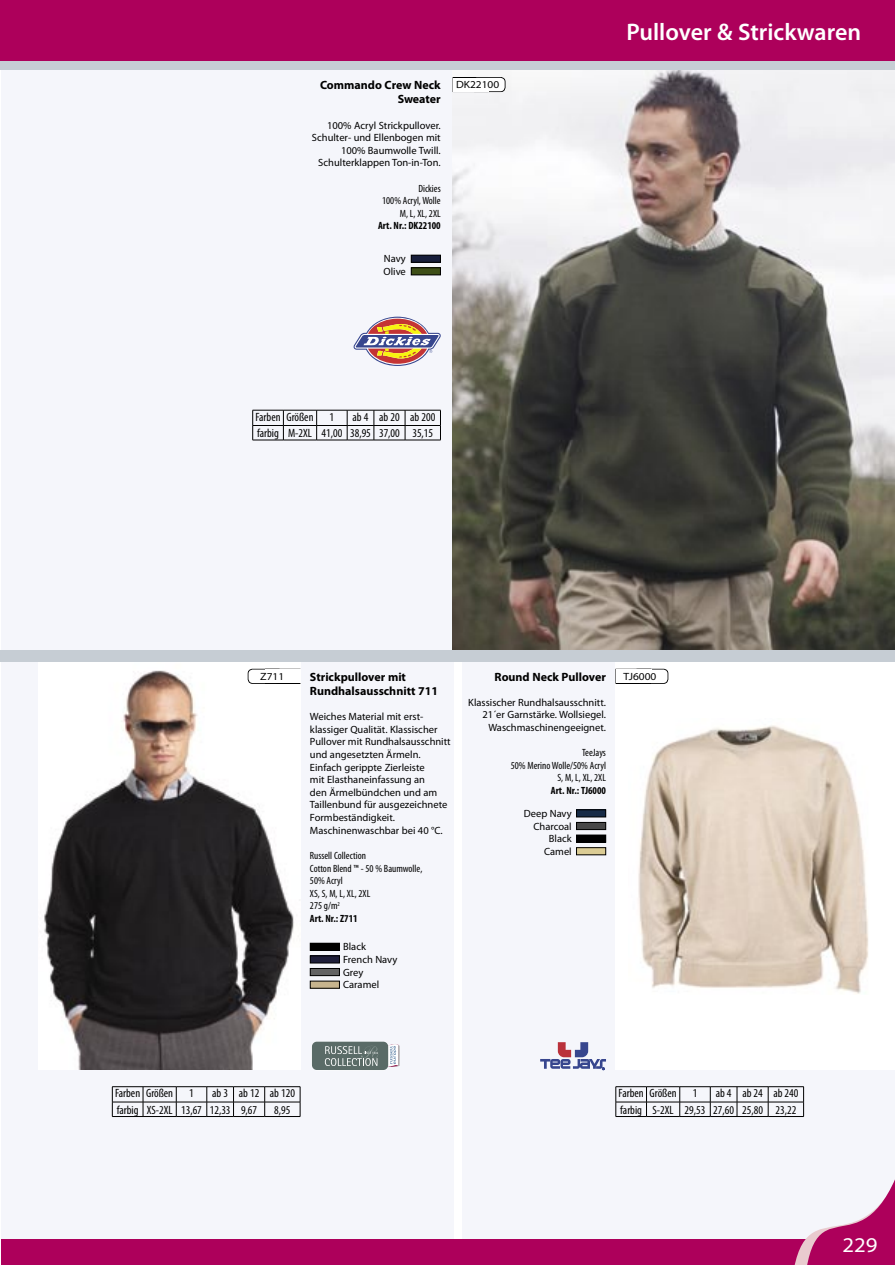
<style>
.page{position:relative;width:895px;height:1265px;background:#fff}
.page>*{position:absolute;margin:0;border:0;box-sizing:border-box;transform-origin:0 0}
.t1{font:600 24px "Myriad Pro";color:#fff}
.t2{font:semi-expanded 21px "Myriad Pro";color:#fff}
.t3{font:condensed 12px/16.2px "Myriad Pro";color:#000;text-align:right}
.t4{font:700 12px/14.4px "Myriad Pro";color:#000;text-align:right}
.t5{font:10.5px/12.6px "Myriad Pro";color:#000;text-align:right}
.t6{font:condensed 10.5px/12.6px "Myriad Pro";color:#000;text-align:right}
.t7{font:700 condensed 10.5px "Myriad Pro";color:#000}
.t8{font:semi-expanded 10.5px "Myriad Pro";color:#000}
.s1{font-weight:700}
</style>
<div class="page">
<div style="left:1px;top:66px;width:453px;height:1199px;background:#f5f6fb"></div>
<div style="left:462px;top:66px;width:433px;height:1199px;background:#f5f6fb"></div>
<img style="left:39px;top:661px;width:261px;height:408px">
<img style="left:453px;top:70px;width:442px;height:580px">
<div style="left:615px;top:661px;width:280px;height:408px;background:#fff"></div>
<img style="left:638px;top:725px;width:231px;height:269px">
<div style="left:453px;top:77px;width:35px;height:15px;border:1px solid #000"></div>
<svg style="left:470px;top:77px;width:35px;height:15px"></svg>
<div style="left:453px;top:78px;width:35px;height:13px;background:#fff"></div>
<svg style="left:247px;top:668px;width:36px;height:16px"></svg>
<div style="left:265px;top:669px;width:35px;height:14px;background:#fff"></div>
<svg style="left:633px;top:668px;width:35px;height:16px"></svg>
<div style="left:615px;top:669px;width:36px;height:14px;background:#fff"></div>
<div style="left:411px;top:255px;width:29px;height:7px;background:#171e3b"></div>
<div style="left:411px;top:255px;width:30px;height:8px;border:1px solid #000"></div>
<svg style="left:353px;top:317px;width:88px;height:49px"></svg>
<div style="left:411px;top:268px;width:29px;height:7px;background:#3e4e16"></div>
<div style="left:411px;top:267px;width:30px;height:8px;border:1px solid #000"></div>
<svg style="left:540px;top:1042px;width:66px;height:27px"></svg>
<div style="left:576px;top:810px;width:29px;height:7px;background:#172b46"></div>
<div style="left:576px;top:809px;width:30px;height:8px;border:1px solid #000"></div>
<div style="left:576px;top:822px;width:29px;height:7px;background:#484848"></div>
<div style="left:576px;top:822px;width:30px;height:8px;border:1px solid #000"></div>
<div style="left:576px;top:835px;width:29px;height:7px;background:#000"></div>
<div style="left:576px;top:834px;width:30px;height:8px;border:1px solid #000"></div>
<div style="left:576px;top:847px;width:29px;height:8px;background:#dbcc94"></div>
<div style="left:576px;top:847px;width:30px;height:8px;border:1px solid #000"></div>
<div style="left:310px;top:943px;width:29px;height:7px;background:#000"></div>
<div style="left:310px;top:956px;width:29px;height:7px;background:#1e1e3a"></div>
<div style="left:310px;top:955px;width:30px;height:8px;border:1px solid #000"></div>
<div style="left:310px;top:968px;width:29px;height:7px;background:#636363"></div>
<div style="left:310px;top:968px;width:30px;height:8px;border:1px solid #000"></div>
<div style="left:310px;top:981px;width:29px;height:7px;background:#c7b48d"></div>
<svg style="left:312px;top:1041px;width:88px;height:29px;background:#7f8b8a"></svg>
<div style="left:1px;top:1239px;width:836px;height:26px;background:#ad005b"></div>
<svg style="left:794px;top:1179px;width:101px;height:86px"></svg>
<div style="left:1px;top:650px;width:894px;height:11px;background:#c6cdd4"></div>
<div style="left:1px;top:0;width:894px;height:69px;background:#ad005b"></div>
<div style="left:1px;top:61px;width:894px;height:9px;background:#c6cdd4"></div>
<svg style="left:283px;top:411px;width:1px;height:29px"></svg>
<svg style="left:316px;top:411px;width:1px;height:29px"></svg>
<svg style="left:405px;top:411px;width:1px;height:29px"></svg>
<hr style="left:252px;top:410px;width:31px;height:1px;background:#000">
<hr style="left:283px;top:410px;width:34px;height:1px;background:#000">
<hr style="left:317px;top:410px;width:30px;height:1px;background:#000">
<hr style="left:374px;top:410px;width:31px;height:1px;background:#000">
<hr style="left:405px;top:410px;width:35px;height:1px;background:#000">
<hr style="left:252px;top:425px;width:31px;height:1px;background:#000">
<svg style="left:252px;top:410px;width:1px;height:30px"></svg>
<hr style="left:283px;top:425px;width:34px;height:1px;background:#000">
<hr style="left:317px;top:425px;width:30px;height:1px;background:#000">
<hr style="left:374px;top:425px;width:31px;height:1px;background:#000">
<hr style="left:405px;top:425px;width:35px;height:1px;background:#000">
<svg style="left:440px;top:410px;width:1px;height:30px"></svg>
<hr style="left:252px;top:440px;width:31px;height:1px;background:#000">
<hr style="left:283px;top:440px;width:34px;height:1px;background:#000">
<hr style="left:317px;top:440px;width:30px;height:1px;background:#000">
<svg style="left:347px;top:410px;width:27px;height:31px"></svg>
<hr style="left:374px;top:440px;width:31px;height:1px;background:#000">
<hr style="left:405px;top:440px;width:35px;height:1px;background:#000">
<svg style="left:143px;top:1087px;width:1px;height:29px"></svg>
<svg style="left:176px;top:1087px;width:1px;height:29px"></svg>
<svg style="left:264px;top:1087px;width:1px;height:29px"></svg>
<hr style="left:112px;top:1086px;width:31px;height:1px;background:#000">
<hr style="left:143px;top:1086px;width:33px;height:1px;background:#000">
<hr style="left:176px;top:1086px;width:31px;height:1px;background:#000">
<hr style="left:233px;top:1086px;width:32px;height:1px;background:#000">
<hr style="left:265px;top:1086px;width:35px;height:1px;background:#000">
<hr style="left:112px;top:1101px;width:31px;height:1px;background:#000">
<svg style="left:112px;top:1086px;width:1px;height:30px"></svg>
<hr style="left:143px;top:1101px;width:33px;height:1px;background:#000">
<hr style="left:176px;top:1101px;width:31px;height:1px;background:#000">
<hr style="left:233px;top:1101px;width:32px;height:1px;background:#000">
<hr style="left:265px;top:1101px;width:35px;height:1px;background:#000">
<svg style="left:300px;top:1086px;width:1px;height:30px"></svg>
<hr style="left:112px;top:1116px;width:31px;height:1px;background:#000">
<hr style="left:143px;top:1116px;width:33px;height:1px;background:#000">
<hr style="left:176px;top:1116px;width:31px;height:1px;background:#000">
<svg style="left:206px;top:1086px;width:28px;height:31px"></svg>
<hr style="left:233px;top:1116px;width:32px;height:1px;background:#000">
<hr style="left:265px;top:1116px;width:35px;height:1px;background:#000">
<svg style="left:646px;top:1087px;width:1px;height:29px"></svg>
<svg style="left:679px;top:1087px;width:1px;height:29px"></svg>
<svg style="left:768px;top:1087px;width:1px;height:29px"></svg>
<hr style="left:615px;top:1086px;width:31px;height:1px;background:#000">
<hr style="left:646px;top:1086px;width:33px;height:1px;background:#000">
<hr style="left:679px;top:1086px;width:31px;height:1px;background:#000">
<hr style="left:737px;top:1086px;width:31px;height:1px;background:#000">
<hr style="left:768px;top:1086px;width:35px;height:1px;background:#000">
<hr style="left:615px;top:1101px;width:31px;height:1px;background:#000">
<svg style="left:615px;top:1086px;width:1px;height:30px"></svg>
<hr style="left:646px;top:1101px;width:33px;height:1px;background:#000">
<hr style="left:679px;top:1101px;width:31px;height:1px;background:#000">
<hr style="left:737px;top:1101px;width:31px;height:1px;background:#000">
<hr style="left:768px;top:1101px;width:35px;height:1px;background:#000">
<svg style="left:803px;top:1086px;width:1px;height:30px"></svg>
<hr style="left:615px;top:1116px;width:31px;height:1px;background:#000">
<hr style="left:646px;top:1116px;width:33px;height:1px;background:#000">
<hr style="left:679px;top:1116px;width:31px;height:1px;background:#000">
<svg style="left:710px;top:1086px;width:27px;height:31px"></svg>
<hr style="left:737px;top:1116px;width:31px;height:1px;background:#000">
<hr style="left:768px;top:1116px;width:35px;height:1px;background:#000">
<p class="t4" style="left:320px;top:78px;width:122px">Commando Crew Neck<br>Sweater</p>
<p class="t5" style="left:312px;top:119px;width:130px">100% Acryl Strickpullover.<br>Schulter- und Ellenbogen mit<br>100% Baumwolle Twill.<br>Schulterklappen Ton-in-Ton.</p>
<p class="t6" style="left:382px;top:182px;width:60px">Dickies<br>100% Acryl, Wolle<br>M, L, XL, 2XL</p>
<p class="t7" style="left:378px;top:220px;width:64px">Art. Nr.: DK22100</p>
<p class="t5" style="left:383px;top:253px;width:24px;text-align:left">Navy<br>Olive</p>
<p class="t8" style="left:456px;top:79px;width:45px">DK22100</p>
<p class="t3" style="left:255px;top:409px;width:59px">Farben Größen</p>
<p class="t3" style="left:329px;top:409px;width:6px">1</p>
<p class="t3" style="left:257px;top:409px;width:180px">ab 4 ab 20 ab 200<br>farbig M-2XL 41,00 38,95 37,00 35,15</p>
<h1 class="t1" style="left:626px;top:19px;width:236px">Pullover &amp; Strickwaren</h1>
<p class="t4" style="left:310px;top:669px;width:130px;text-align:left">Strickpullover mit<br>Rundhalsausschnitt 711</p>
<p class="t5" style="left:310px;top:710px;width:142px;text-align:left">Weiches Material mit erst&shy;klassiger Qualität. Klassischer<br>Pullover mit Rundhalsausschnitt und angesetzten Ärmeln.<br>Einfach gerippte Zierleiste<br>mit Elasthaneinfassung an<br>den Ärmelbündchen und am<br>Taillenbund für ausgezeichnete<br>Formbeständigkeit.<br>Maschinenwaschbar bei 40 °C.</p>
<p class="t6" style="left:310px;top:849px;width:114px;text-align:left">Russell Collection<br>Cotton Blend ™ - 50 % Baumwolle,<br>50% Acryl<br>XS, S, M, L, XL, 2XL<br>275 g/m<sup>2<br></sup><span class="s1">Art. Nr.: Z711</span></p>
<p class="t5" style="left:343px;top:940px;width:56px;text-align:left">Black<br>French Navy<br>Grey<br>Caramel</p>
<p class="t4" style="left:494px;top:669px;width:113px">Round Neck Pullover</p>
<p class="t5" style="left:468px;top:696px;width:139px">Klassischer Rundhalsausschnitt.<br>21´er Garnstärke. Wollsiegel.<br>Waschmaschinengeeignet.</p>
<p class="t6" style="left:511px;top:746px;width:97px">TeeJays<br>50% Merino Wolle/50% Acryl<br>S, M, L, XL, 2XL</p>
<p class="t7" style="left:551px;top:785px;width:57px">Art. Nr.: TJ6000</p>
<p class="t8" style="left:260px;top:670px;width:26px">Z711</p>
<p class="t8" style="left:623px;top:670px;width:34px">TJ6000</p>
<p class="t5" style="left:524px;top:807px;width:49px">Deep Navy<br>Charcoal<br>Black<br>Camel</p>
<p class="t3" style="left:115px;top:1085px;width:59px">Farben Größen</p>
<p class="t3" style="left:189px;top:1085px;width:6px">1</p>
<p class="t3" style="left:117px;top:1085px;width:180px;text-align:left;text-indent:95px">ab 3 ab 12 ab 120 farbig XS-2XL 13,67 12,33 9,67</p>
<p class="t3" style="left:274px;top:1101px;width:18px">8,95</p>
<p class="t3" style="left:618px;top:1085px;width:59px">Farben Größen</p>
<p class="t3" style="left:692px;top:1085px;width:6px">1</p>
<p class="t3" style="left:620px;top:1085px;width:180px">ab 4 ab 24 ab 240<br>farbig S-2XL 29,53 27,60 25,80 23,22</p>
<h2 class="t2" style="left:842px;top:1233px;width:37px">229</h2>
</div>
